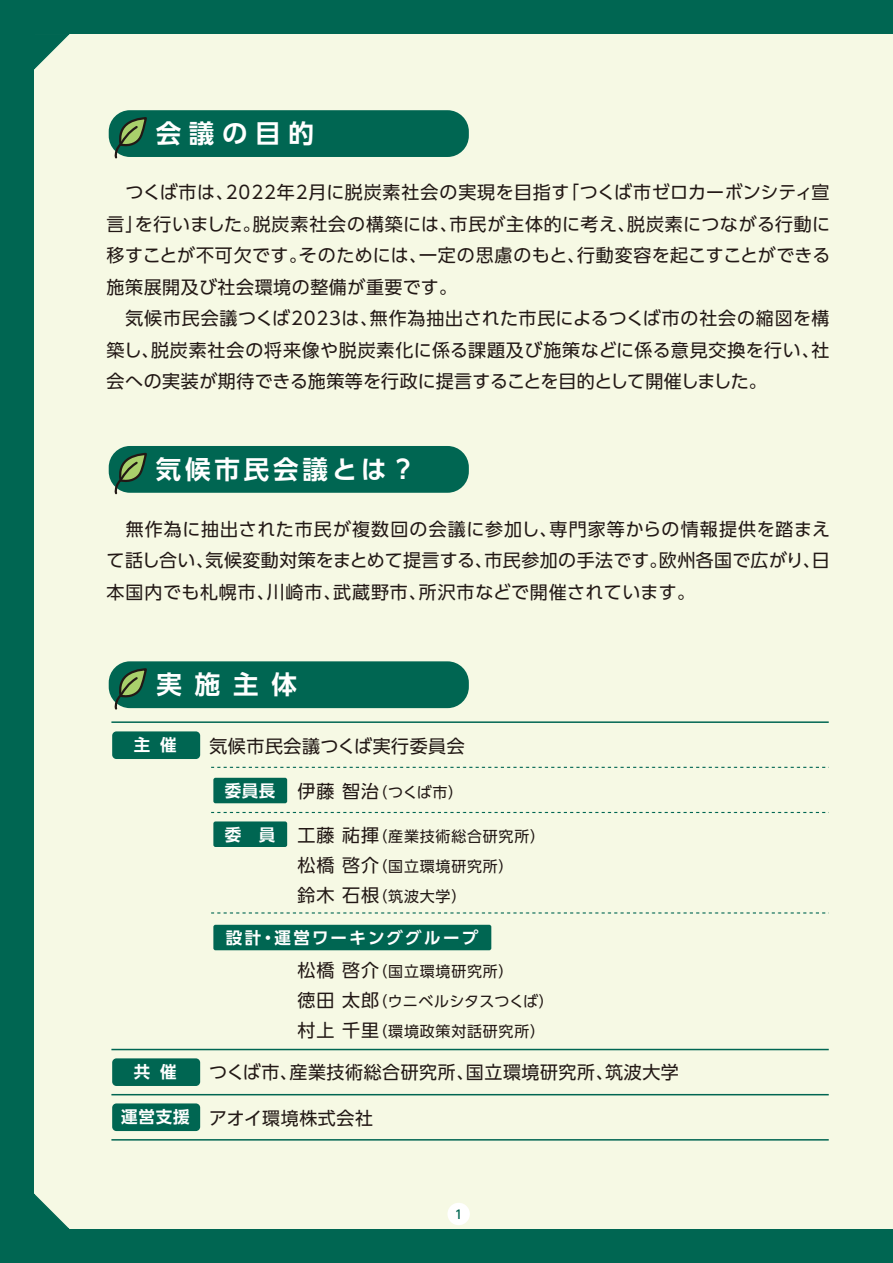
<style>
.page{position:relative;width:893px;height:1263px;background:#006652}
.page>*{position:absolute;margin:0;border:0;box-sizing:border-box;transform-origin:0 0}
.t1{font:700 25.5px "UD Shin Go Pro De";letter-spacing:.225em;color:#fff}
.t2{font:700 25.5px "UD Shin Go Pro De";letter-spacing:.15em;color:#fff}
.t3{font:18px/31.5px "UD Shin Go Pro";letter-spacing:.03em;color:#221815}
.t4{font:700 16.5px "UD Shin Go Pro De";letter-spacing:.145em;color:#fff}
.t5{font:15px/30px "UD Shin Go Pro";letter-spacing:.05em;color:#221815}
.t6{font:500 12px "UD Shin Go Pro";color:#006652}
.s1{font-family:"UD Shin Go Pro De";font-weight:700;font-size:16.5px;color:#fff}
.s2{font-size:18px}
</style>
<div class="page">
<div style="left:34px;top:34px;width:859px;height:1195px;background:#f6f9e4"></div>
<svg style="left:34px;top:34px;width:36px;height:36px"></svg>
<svg style="left:34px;top:1193px;width:36px;height:36px"></svg>
<div style="left:447px;top:1203px;width:23px;height:22px;background:#fff;border-radius:50%"></div>
<div style="left:109px;top:110px;width:360px;height:47px;background:#006652;border-radius:21px"></div>
<svg style="left:114px;top:115px;width:33px;height:44px"></svg>
<div style="left:109px;top:446px;width:360px;height:47px;background:#006652;border-radius:21px"></div>
<svg style="left:114px;top:451px;width:34px;height:44px"></svg>
<div style="left:109px;top:661px;width:360px;height:47px;background:#006652;border-radius:21px"></div>
<svg style="left:114px;top:666px;width:34px;height:44px"></svg>
<div style="left:112px;top:731px;width:88px;height:28px;background:#006652;border-radius:4px"></div>
<div style="left:112px;top:1058px;width:88px;height:28px;background:#006652;border-radius:4px"></div>
<div style="left:112px;top:1103px;width:88px;height:28px;background:#006652;border-radius:4px"></div>
<div style="left:213px;top:778px;width:74px;height:25px;background:#006652;border-radius:2px"></div>
<div style="left:213px;top:925px;width:278px;height:25px;background:#006652;border-radius:2px"></div>
<div style="left:213px;top:821px;width:74px;height:26px;background:#006652;border-radius:2px"></div>
<hr style="left:111px;top:721px;width:718px;height:2px;background:#006652">
<hr style="left:111px;top:1049px;width:718px;height:1px;background:#006652">
<hr style="left:111px;top:1094px;width:718px;height:1px;background:#006652">
<hr style="left:111px;top:1139px;width:718px;height:1px;background:#006652">
<svg style="left:211px;top:767px;width:618px;height:1px"></svg>
<svg style="left:211px;top:812px;width:618px;height:1px"></svg>
<svg style="left:211px;top:912px;width:618px;height:1px"></svg>
<h1 class="t1" style="left:156px;top:113px;width:160px">会議の目的</h1>
<p class="t3" style="left:107px;top:176px;width:725px">　つくば市は、2022年2月に脱炭素社会の実現を目指す「つくば市ゼロカーボンシティ宣言」を行いました。脱炭素社会の構築には、市民が主体的に考え、脱炭素につながる行動に移すことが不可欠です。そのためには、一定の思慮のもと、行動変容を起こすことができる施策展開及び社会環境の整備が重要です。<br>　気候市民会議つくば2023は、無作為抽出された市民によるつくば市の社会の縮図を構築し、脱炭素社会の将来像や脱炭素化に係る課題及び施策などに係る意見交換を行い、社会への実装が期待できる施策等を行政に提言することを目的として開催しました。</p>
<h1 class="t2" style="left:156px;top:449px;width:262px">気候市民会議とは？</h1>
<p class="t3" style="left:106px;top:513px;width:725px;text-align:justify">　無作為に抽出された市民が複数回の会議に参加し、専門家等からの情報提供を踏まえて話し合い、気候変動対策をまとめて提言する、市民参加の手法です。欧州各国で広がり、日本国内でも札幌市、川崎市、武蔵野市、所沢市などで開催されています。</p>
<h1 class="t1" style="left:157px;top:664px;width:142px">実施主体</h1>
<p class="t4" style="left:134px;top:731px;width:44px">主催</p>
<p class="t3" style="left:209px;top:730px;width:257px">気候市民会議つくば実行委員会</p>
<p class="t5" style="left:225px;top:777px;width:240px"><span class="s1">委員長</span> <span class="s2">伊藤 智治</span>（つくば市）</p>
<p class="t5" style="left:298px;top:820px;width:249px;text-indent:-73px"><span class="s1">委　員</span> <span class="s2">工藤 祐揮</span>（産業技術総合研究所）<span class="s2">松橋 啓介</span>（国立環境研究所）<br><span class="s2">鈴木 石根</span>（筑波大学）</p>
<p class="t4" style="left:226px;top:924px;width:254px">設計・運営ワーキンググループ</p>
<p class="t5" style="left:298px;top:956px;width:258px"><span class="s2">松橋 啓介</span>（国立環境研究所）<br><span class="s2">徳田 太郎</span>（ウニベルシタスつくば）<span class="s2">村上 千里</span>（環境政策対話研究所）</p>
<p class="t4" style="left:134px;top:1058px;width:44px">共催</p>
<p class="t3" style="left:209px;top:1056px;width:471px">つくば市、産業技術総合研究所、国立環境研究所、筑波大学</p>
<p class="t3" style="left:121px;top:1102px;width:253px"><span class="s1">運営支援</span> アオイ環境株式会社</p>
<p class="t6" style="left:455px;top:1204px;width:9px">1</p>
</div>
